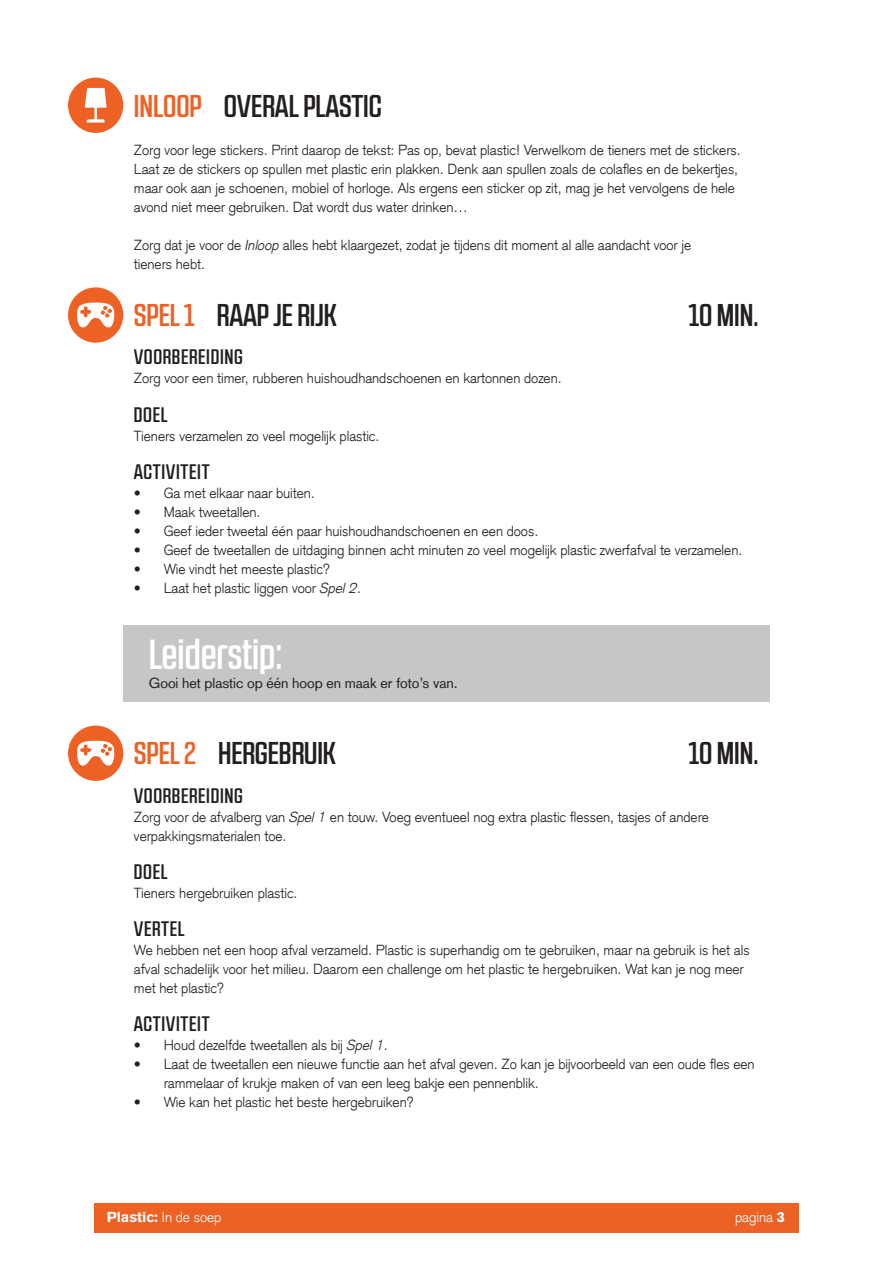
<style>
.page{position:relative;width:893px;height:1263px;background:#fff}
.page>*{position:absolute;margin:0;border:0;box-sizing:border-box;transform-origin:0 0}
.LEIDERSTIP{font:500 42px "RB No 2.1 a";color:#fff}
.onderdeel_kop{font:500 31.5px "RB No 2.1 a";color:#231f20}
.tussenkop{font:500 21px "RB No 2.1 a";letter-spacing:.03em;color:#231f20}
.broodtekst{font:300 14.25px/19px "Basic Commercial LT Com";letter-spacing:-.005em;color:#231f20}
.LEIDERSTIP_tekst{font:14.25px "Basic Commercial LT Com";letter-spacing:-.005em;color:#231f20}
.t1{font:900 14.25px "Basic Commercial LT Com";letter-spacing:-.005em;color:#fff}
.t2{font:300 14.25px "Basic Commercial LT Com";letter-spacing:-.005em;color:#fff}
.s1{color:#ee6125}
.s2{font-style:italic}
.s3{font-weight:300}
.s4{font-weight:900}
</style>
<div class="page">
<div style="left:94px;top:1203px;width:705px;height:30px;background:#ee6125"></div>
<div style="left:123px;top:625px;width:647px;height:63px;background:#c5c7c6"></div>
<div style="left:123px;top:667px;width:647px;height:35px;background:#c5c7c6"></div>
<div style="left:68px;top:78px;width:55px;height:55px;background:#ee6125;border-radius:50%"></div>
<svg style="left:85px;top:88px;width:22px;height:35px"></svg>
<div style="left:68px;top:287px;width:55px;height:56px;background:#ee6125;border-radius:50%"></div>
<svg style="left:77px;top:302px;width:38px;height:26px"></svg>
<div style="left:68px;top:726px;width:55px;height:55px;background:#ee6125;border-radius:50%"></div>
<svg style="left:77px;top:740px;width:38px;height:26px"></svg>
<p class="onderdeel_kop" style="left:134px;top:88px;width:249px"><span class="s1">INLOOP</span> OVERAL PLASTIC</p>
<p class="broodtekst" style="left:134px;top:140px;width:608px">Zorg voor lege stickers. Print daarop de tekst: Pas op, bevat plastic! Verwelkom de tieners met de stickers.<br>Laat ze de stickers op spullen met plastic erin plakken. Denk aan spullen zoals de colafles en de bekertjes, maar ook aan je schoenen, mobiel of horloge. Als ergens een sticker op zit, mag je het vervolgens de hele avond niet meer gebruiken. Dat wordt dus water drinken…</p>
<p class="broodtekst" style="left:134px;top:236px;width:559px">Zorg dat je voor de <span class="s2">Inloop</span> alles hebt klaargezet, zodat je tijdens dit moment al alle aandacht voor je tieners hebt.</p>
<p class="onderdeel_kop" style="left:134px;top:297px;width:204px"><span class="s1">SPEL 1</span> RAAP JE RIJK</p>
<p class="onderdeel_kop" style="left:689px;top:297px;width:72px">10 MIN.</p>
<p class="tussenkop" style="left:134px;top:345px;width:110px">VOORBEREIDING</p>
<p class="broodtekst" style="left:134px;top:369px;width:429px">Zorg voor een timer, rubberen huishoudhandschoenen en kartonnen dozen.</p>
<p class="tussenkop" style="left:134px;top:402px;width:35px">DOEL</p>
<p class="broodtekst" style="left:134px;top:426px;width:247px">Tieners verzamelen zo veel mogelijk plastic.</p>
<p class="tussenkop" style="left:134px;top:459px;width:77px">ACTIVITEIT</p>
<p class="broodtekst" style="left:134px;top:483px;width:182px">• Ga met elkaar naar buiten.</p>
<p class="broodtekst" style="left:134px;top:502px;width:128px">• Maak tweetallen.</p>
<p class="broodtekst" style="left:134px;top:521px;width:406px">• Geef ieder tweetal één paar huishoudhandschoenen en een doos.</p>
<p class="broodtekst" style="left:134px;top:540px;width:610px">• Geef de tweetallen de uitdaging binnen acht minuten zo veel mogelijk plastic zwerfafval te verzamelen.</p>
<p class="broodtekst" style="left:134px;top:559px;width:197px">• Wie vindt het meeste plastic?</p>
<p class="broodtekst" style="left:134px;top:579px;width:229px">• Laat het plastic liggen voor <span class="s2">Spel 2</span>.</p>
<p class="LEIDERSTIP" style="left:149px;top:630px;width:135px">Leiderstip:</p>
<p class="LEIDERSTIP_tekst" style="left:149px;top:675px;width:310px">Gooi het plastic op één hoop en maak er foto’s van.</p>
<p class="onderdeel_kop" style="left:134px;top:735px;width:204px"><span class="s1">SPEL 2</span> HERGEBRUIK</p>
<p class="onderdeel_kop" style="left:689px;top:735px;width:72px">10 MIN.</p>
<p class="tussenkop" style="left:134px;top:783px;width:110px">VOORBEREIDING</p>
<p class="broodtekst" style="left:134px;top:807px;width:577px">Zorg voor de afvalberg van <span class="s2">Spel 1</span> en touw. Voeg eventueel nog extra plastic flessen, tasjes of andere</p>
<p class="broodtekst" style="left:134px;top:826px;width:154px">verpakkingsmaterialen toe.</p>
<p class="tussenkop" style="left:134px;top:859px;width:35px">DOEL</p>
<p class="broodtekst" style="left:134px;top:883px;width:165px">Tieners hergebruiken plastic.</p>
<p class="tussenkop" style="left:134px;top:916px;width:52px">VERTEL</p>
<p class="broodtekst" style="left:134px;top:940px;width:617px">We hebben net een hoop afval verzameld. Plastic is superhandig om te gebruiken, maar na gebruik is het als afval schadelijk voor het milieu. Daarom een challenge om het plastic te hergebruiken. Wat kan je nog meer met het plastic?</p>
<p class="tussenkop" style="left:134px;top:1012px;width:77px">ACTIVITEIT</p>
<p class="broodtekst" style="left:134px;top:1036px;width:255px">• Houd dezelfde tweetallen als bij <span class="s2">Spel 1</span>.</p>
<p class="broodtekst" style="left:164px;top:1055px;width:592px;text-indent:-30px">• Laat de tweetallen een nieuwe functie aan het afval geven. Zo kan je bijvoorbeeld van een oude fles een rammelaar of krukje maken of van een leeg bakje een pennenblik.</p>
<p class="broodtekst" style="left:134px;top:1093px;width:281px">• Wie kan het plastic het beste hergebruiken?</p>
<p class="t1" style="left:107px;top:1208px;width:116px">Plastic: <span class="s3">In de soep</span></p>
<p class="t2" style="left:735px;top:1208px;width:51px">pagina <span class="s4">3</span></p>
</div>
